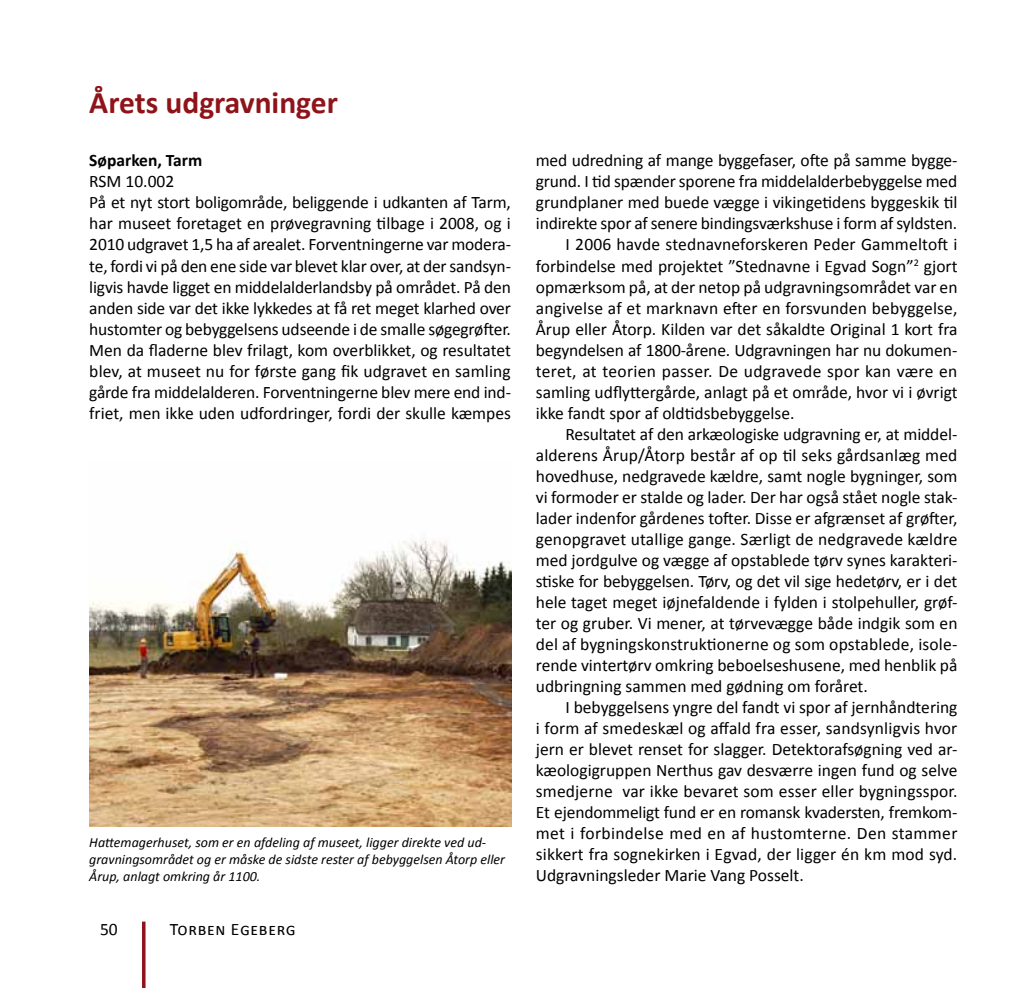
<style>
.page{position:relative;width:1032px;height:988px;background:#fff}
.page>*{position:absolute;margin:0;border:0;box-sizing:border-box;transform-origin:0 0}
.t1{font:700 31.5px "Calibri";color:#8f141a}
.t2{font:17.5px/21px "Calibri";color:#000}
.t3{font:17.5px "Calibri";letter-spacing:.02em;color:#000}
.t4{font:17.5px "Calibri";letter-spacing:.04em;color:#000}
.t5{font:700 17.5px "Calibri";color:#000}
.t6{font:italic 14px/16.8px "Calibri";color:#000}
</style>
<div class="page">
<hr style="left:142px;top:921px;width:3px;height:66px;background:#8f141a">
<img style="left:89px;top:540px;width:422px;height:286px">
<h1 class="t1" style="left:89px;top:82px;width:250px">Årets udgravninger</h1>
<p class="t5" style="left:89px;top:149px;width:115px">Søparken, Tarm</p>
<p class="t2" style="left:89px;top:171px;width:423px">RSM 10.002<br>På et nyt stort boligområde, beliggende i udkanten af Tarm, har museet foretaget en prøvegravning tilbage i 2008, og i 2010 udgravet 1,5 ha af arealet. Forventningerne var modera&shy;te, fordi vi på den ene side var blevet klar over, at der sandsyn&shy;ligvis havde ligget en middelalderlandsby på området. På den anden side var det ikke lykkedes at få ret meget klarhed over hustomter og bebyggelsens udseende i de smalle søgegrøfter.<br>Men da fladerne blev frilagt, kom overblikket, og resultatet blev, at museet nu for første gang fik udgravet en samling gårde fra middelalderen. Forventningerne blev mere end ind&shy;friet, men ikke uden udfordringer, fordi der skulle kæmpes</p>
<p class="t6" style="left:89px;top:833px;width:417px">Hattemagerhuset, som er en afdeling af museet, ligger direkte ved ud&shy;gravningsområdet og er måske de sidste rester af bebyggelsen Åtorp eller<br>Årup, anlagt omkring år 1100.</p>
<p class="t2" style="left:100px;top:918px;width:19px">50</p>
<p class="t4" style="left:170px;top:917px;width:127px">Torben Egeberg</p>
<p class="t2" style="left:536px;top:150px;width:423px">med udredning af mange byggefaser, ofte på samme bygge-</p>
<p class="t2" style="left:536px;top:171px;width:423px">grund. I tid spænder sporene fra middelalderbebyggelse med</p>
<p class="t2" style="left:536px;top:192px;width:423px">grundplaner med buede vægge i vikingetidens byggeskik til</p>
<p class="t2" style="left:536px;top:213px;width:423px">indirekte spor af senere bindingsværkshuse i form af syldsten.</p>
<p class="t2" style="left:566px;top:234px;width:393px">I 2006 havde stednavneforskeren Peder Gammeltoft i</p>
<p class="t2" style="left:536px;top:255px;width:423px">forbindelse med projektet ”Stednavne i Egvad Sogn”<sup>2</sup> gjort</p>
<p class="t2" style="left:536px;top:276px;width:423px">opmærksom på, at der netop på udgravningsområdet var en</p>
<p class="t2" style="left:536px;top:297px;width:423px">angivelse af et marknavn efter en forsvunden bebyggelse,</p>
<p class="t2" style="left:536px;top:318px;width:423px">Årup eller Åtorp. Kilden var det såkaldte Original 1 kort fra</p>
<p class="t2" style="left:536px;top:339px;width:423px">begyndelsen af 1800-årene. Udgravningen har nu dokumen-</p>
<p class="t3" style="left:536px;top:359px;width:423px">teret, at teorien passer. De udgravede spor kan være en</p>
<p class="t2" style="left:536px;top:381px;width:423px">samling udflyttergårde, anlagt på et område, hvor vi i øvrigt</p>
<p class="t2" style="left:536px;top:402px;width:260px">ikke fandt spor af oldtidsbebyggelse.</p>
<p class="t2" style="left:566px;top:423px;width:393px">Resultatet af den arkæologiske udgravning er, at middel-</p>
<p class="t2" style="left:536px;top:444px;width:423px">alderens Årup/Åtorp består af op til seks gårdsanlæg med</p>
<p class="t2" style="left:536px;top:465px;width:423px">hovedhuse, nedgravede kældre, samt nogle bygninger, som</p>
<p class="t2" style="left:536px;top:486px;width:423px">vi formoder er stalde og lader. Der har også stået nogle stak-</p>
<p class="t2" style="left:536px;top:507px;width:423px">lader indenfor gårdenes tofter. Disse er afgrænset af grøfter,</p>
<p class="t2" style="left:536px;top:528px;width:423px">genopgravet utallige gange. Særligt de nedgravede kældre</p>
<p class="t2" style="left:536px;top:549px;width:423px">med jordgulve og vægge af opstablede tørv synes karakteri-</p>
<p class="t2" style="left:536px;top:570px;width:423px">stiske for bebyggelsen. Tørv, og det vil sige hedetørv, er i det</p>
<p class="t2" style="left:536px;top:591px;width:423px">hele taget meget iøjnefaldende i fylden i stolpehuller, grøf-</p>
<p class="t2" style="left:536px;top:612px;width:423px">ter og gruber. Vi mener, at tørvevægge både indgik som en</p>
<p class="t2" style="left:536px;top:633px;width:423px">del af bygningskonstruktionerne og som opstablede, isole-</p>
<p class="t2" style="left:536px;top:654px;width:423px">rende vintertørv omkring beboelseshusene, med henblik på</p>
<p class="t2" style="left:536px;top:675px;width:334px">udbringning sammen med gødning om foråret.</p>
<p class="t2" style="left:566px;top:696px;width:393px">I bebyggelsens yngre del fandt vi spor af jernhåndtering</p>
<p class="t2" style="left:536px;top:717px;width:423px">i form af smedeskæl og affald fra esser, sandsynligvis hvor</p>
<p class="t2" style="left:536px;top:738px;width:423px">jern er blevet renset for slagger. Detektorafsøgning ved ar-</p>
<p class="t2" style="left:536px;top:759px;width:423px">kæologigruppen Nerthus gav desværre ingen fund og selve</p>
<p class="t2" style="left:536px;top:780px;width:423px">smedjerne var ikke bevaret som esser eller bygningsspor.</p>
<p class="t2" style="left:536px;top:801px;width:423px">Et ejendommeligt fund er en romansk kvadersten, fremkom-</p>
<p class="t2" style="left:536px;top:822px;width:423px">met i forbindelse med en af hustomterne. Den stammer</p>
<p class="t2" style="left:536px;top:843px;width:423px">sikkert fra sognekirken i Egvad, der ligger én km mod syd.</p>
<p class="t2" style="left:536px;top:864px;width:270px">Udgravningsleder Marie Vang Posselt.</p>
</div>
